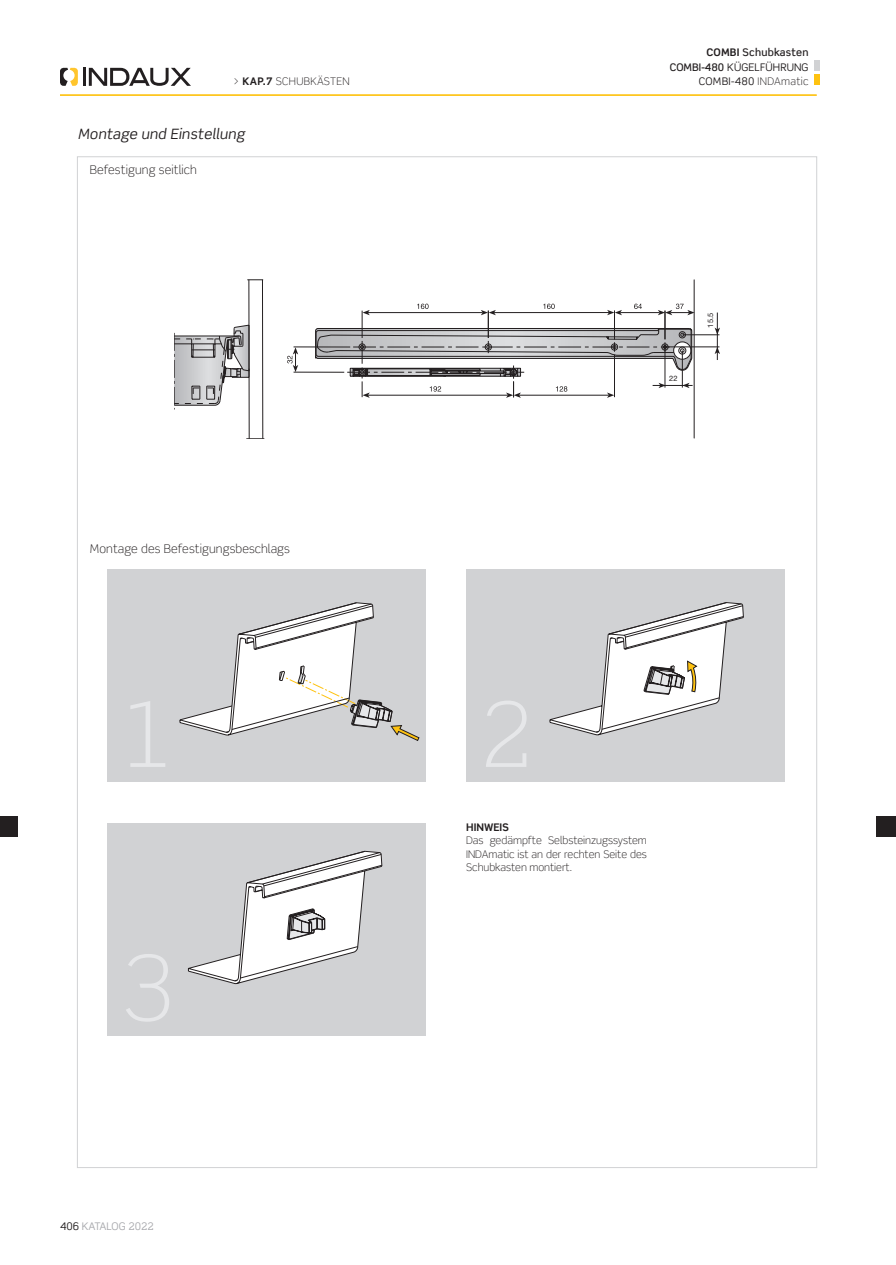
<style>
.page{position:relative;width:896px;height:1265px;background:#fff}
.page>*{position:absolute;margin:0;border:0;box-sizing:border-box;transform-origin:0 0}
.ind__PAGINA_CURSIVA{font:300 90px "Scene Pro";color:#e6e7e9}
.TITULU_3{font:italic 14.25px "Scene Pro";letter-spacing:.01em;color:#231f20}
.descripción{font:300 12px "Scene Pro";letter-spacing:.01em;color:#231f20}
.notas{font:300 10.5px/13.5px "Scene Pro";color:#231f20;text-align:justify}
.cab__TITULU_1{font:10.5px "Scene Pro";letter-spacing:.01em;color:#231f20}
.cab__TITULU_2{font:10.5px "Scene Pro";letter-spacing:.03em;color:#231f20}
.notas-2{font:300 10.5px "Scene Pro";letter-spacing:.03em;color:#231f20}
.cab__TITULU_Ø{font:500 10.5px "Scene Pro";letter-spacing:.02em;color:#231f20}
.t1{font:10.5px "Scene Pro";color:#a8a9ad}
.notas-3{font:700 10.5px "Scene Pro";color:#231f20}
.t2{font:7.5px "Helvetica Neue LT Std";color:#231f20}
.s1{font-weight:700}
.s2{color:#231f20}
.s3{font-weight:500}
.s4{font-weight:300}
</style>
<div class="page">
<div style="left:814px;top:60px;width:5px;height:11px;background:#d1d2d4"></div>
<div style="left:814px;top:75px;width:5px;height:10px;background:#fec210"></div>
<svg style="left:60px;top:68px;width:18px;height:18px"></svg>
<hr style="left:83px;top:68px;width:3px;height:18px;background:#231f20">
<svg style="left:89px;top:68px;width:102px;height:18px"></svg>
<hr style="left:60px;top:95px;width:756px;height:1px;background:#fec210">
<div style="left:107px;top:570px;width:319px;height:212px;background:#d1d2d4"></div>
<svg style="left:179px;top:602px;width:241px;height:139px"></svg>
<hr style="left:694px;top:280px;width:1px;height:158px;background:#231f20">
<hr style="left:293px;top:347px;width:57px;height:1px;background:#231f20">
<hr style="left:293px;top:372px;width:51px;height:1px;background:#231f20">
<svg style="left:287px;top:347px;width:11px;height:25px"></svg>
<hr style="left:262px;top:280px;width:1px;height:159px;background:#231f20">
<svg style="left:174px;top:325px;width:74px;height:85px"></svg>
<hr style="left:248px;top:280px;width:2px;height:159px;background:#231f20">
<svg style="left:246px;top:438px;width:19px;height:1px"></svg>
<svg style="left:247px;top:280px;width:15px;height:1px"></svg>
<hr style="left:682px;top:335px;width:37px;height:1px;background:#231f20">
<hr style="left:665px;top:347px;width:54px;height:1px;background:#231f20">
<hr style="left:717px;top:313px;width:1px;height:47px;background:#231f20">
<svg style="left:714px;top:347px;width:6px;height:7px"></svg>
<svg style="left:714px;top:328px;width:6px;height:7px"></svg>
<svg style="left:315px;top:304px;width:379px;height:94px"></svg>
<hr style="left:665px;top:347px;width:1px;height:41px;background:#231f20">
<div style="left:466px;top:570px;width:319px;height:212px;background:#d1d2d4"></div>
<svg style="left:549px;top:602px;width:195px;height:133px"></svg>
<div style="left:107px;top:823px;width:319px;height:212px;background:#d1d2d4"></div>
<svg style="left:188px;top:851px;width:194px;height:133px"></svg>
<div style="left:0;top:816px;width:18px;height:20px;background:#231f20"></div>
<div style="left:876px;top:816px;width:20px;height:20px;background:#231f20"></div>
<p class="notas-2" style="left:233px;top:75px;width:118px">&gt; <span class="s1">KAP.7</span> SCHUBKÄSTEN</p>
<p class="TITULU_3" style="left:78px;top:125px;width:168px">Montage und Einstellung</p>
<p class="descripción" style="left:90px;top:162px;width:109px">Befestigung seitlich</p>
<p class="descripción" style="left:90px;top:541px;width:202px">Montage des Befestigungsbeschlags</p>
<p class="ind__PAGINA_CURSIVA" style="left:121px;top:680px;width:55px">1</p>
<p class="ind__PAGINA_CURSIVA" style="left:121px;top:934px;width:55px">3</p>
<p class="t1" style="left:60px;top:1219px;width:95px"><span class="s2">406</span> KATALOG 2022</p>
<p class="cab__TITULU_Ø" style="left:706px;top:46px;width:103px"><span class="s1">COMBI</span> Schubkasten</p>
<p class="cab__TITULU_1" style="left:670px;top:60px;width:140px"><span class="s3">COMBI-480</span> KÜGELFÜHRUNG</p>
<p class="cab__TITULU_2" style="left:699px;top:75px;width:111px">COMBI-480 <span class="s4">INDAmatic</span></p>
<p class="t2" style="left:669px;top:374px;width:10px">22</p>
<p class="t2" style="left:706px;top:328px;width:16px;rotate:-90deg">15.5</p>
<p class="ind__PAGINA_CURSIVA" style="left:480px;top:680px;width:55px">2</p>
<p class="notas-3" style="left:466px;top:820px;width:44px">HINWEIS</p>
<p class="notas" style="left:466px;top:834px;width:182px">Das gedämpfte Selbsteinzugssystem INDAmatic ist an der rechten Seite des Schubkasten montiert.</p>
</div>
